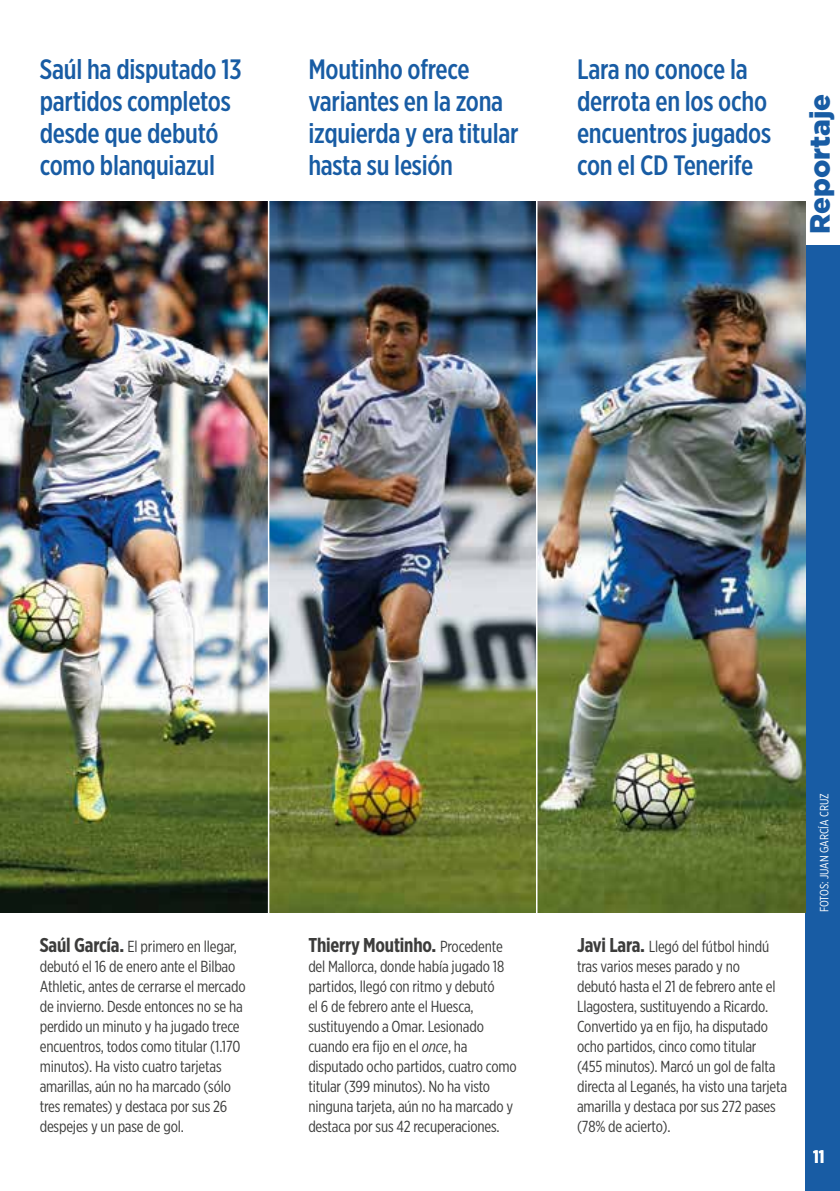
<style>
.page{position:relative;width:840px;height:1191px;background:#fff}
.page>*{position:absolute;margin:0;border:0;box-sizing:border-box;transform-origin:0 0}
.t1{font:500 28px/32px "Gotham X Narrow";letter-spacing:-.01em;color:#185ca4}
.t2{font:900 28px "Gotham";color:#185ca4}
.t3{font:700 20px "Gotham X Narrow";letter-spacing:-.01em;color:#3c3c3b}
.t4{font:700 18px "Gotham X Narrow";color:#fff}
.t5{font:16px/20px "Gotham X Narrow";letter-spacing:-.01em;color:#3c3c3b}
.t6{font:12px "Gotham X Narrow";letter-spacing:-.005em;color:#fff}
.s1{font-weight:700;font-size:20px}
.s2{font-weight:400;font-size:16px}
.s3{font-style:italic}
</style>
<div class="page">
<div style="left:805px;top:245px;width:34px;height:946px;background:#185ca4"></div>
<img style="left:0;top:201px;width:805px;height:711px">
<hr style="left:268px;top:192px;width:1px;height:740px;background:#fff">
<hr style="left:535px;top:192px;width:2px;height:740px;background:#fff">
<h1 class="t1" style="left:40px;top:53px;width:203px">Saúl ha disputado 13 partidos completos desde que debutó como blanquiazul</h1>
<h1 class="t1" style="left:308px;top:53px;width:212px">Moutinho ofrece variantes en la zona izquierda y era titular hasta su lesión</h1>
<h1 class="t1" style="left:576px;top:53px;width:195px">Lara no conoce la derrota en los ocho encuentros jugados con el CD Tenerife</h1>
<h1 class="t2" style="left:800px;top:234px;width:142px;rotate:-90deg">Reportaje</h1>
<p class="t5" style="left:40px;top:936px;width:207px"><span class="s1">Saúl García.</span> El primero en llegar, debutó el 16 de enero ante el Bilbao Athletic, antes de cerrarse el mercado de invierno. Desde entonces no se ha perdido un minuto y ha jugado trece encuentros, todos como titular (1.170 minutos). Ha visto cuatro tarjetas amarillas, aún no ha marcado (sólo tres remates) y destaca por sus 26 despejes y un pase de gol.</p>
<p class="t3" style="left:308px;top:933px;width:196px">Thierry Moutinho. <span class="s2">Procedente</span></p>
<p class="t5" style="left:308px;top:956px;width:210px">del Mallorca, donde había jugado 18 partidos, llegó con ritmo y debutó<br>el 6 de febrero ante el Huesca, sustituyendo a Omar. Lesionado cuando era fijo en el <span class="s3">once</span>, ha disputado ocho partidos, cuatro como titular (399 minutos). No ha visto ninguna tarjeta, aún no ha marcado y destaca por sus 42 recuperaciones.</p>
<p class="t5" style="left:576px;top:936px;width:211px"><span class="s1">Javi Lara.</span> Llegó del fútbol hindú tras varios meses parado y no<br>debutó hasta el 21 de febrero ante el Llagostera, sustituyendo a Ricardo.<br>Convertido ya en fijo, ha disputado ocho partidos, cinco como titular<br>(455 minutos). Marcó un gol de falta directa al Leganés, ha visto una tarjeta amarilla y destaca por sus 272 pases (78% de acierto).</p>
<p class="t6" style="left:816px;top:912px;width:120px;rotate:-90deg">FOTOS: JUAN GARCÍA CRUZ</p>
<p class="t4" style="left:812px;top:1145px;width:13px">11</p>
</div>
